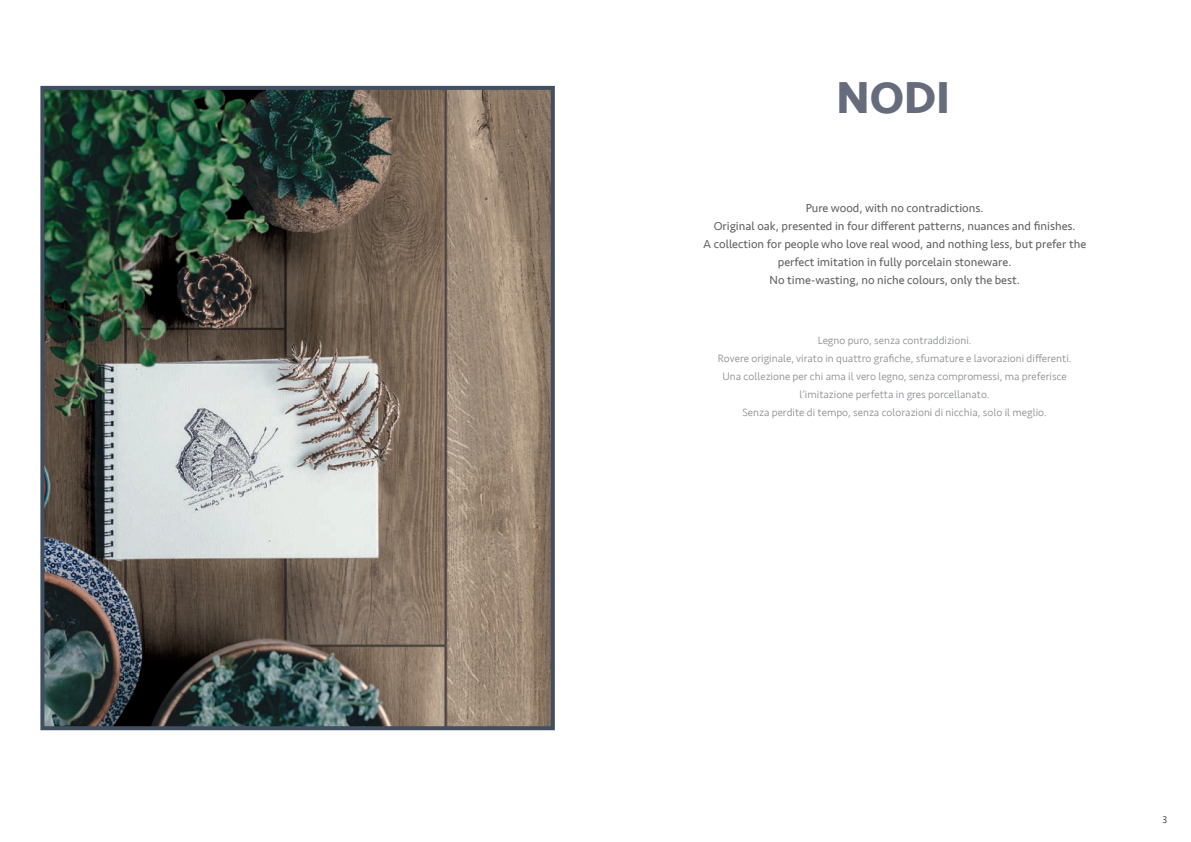
<style>
.page{position:relative;width:1191px;height:842px;background:#fff}
.page>*{position:absolute;margin:0;border:0;box-sizing:border-box;transform-origin:0 0}
.t1{font:700 46px "Seravek";color:#666c7c}
.t2{font:12px "Seravek";color:#636366}
.t3{font:300 11px "Seravek";color:#8a8c8f}
.t4{font:300 10px "Seravek";color:#231f20}
</style>
<div class="page">
<img style="left:45px;top:91px;width:505px;height:634px">
<div style="left:40px;top:86px;width:515px;height:644px;border:4px solid #414f60"></div>
<p class="t1" style="left:836px;top:61px;width:115px">NODI</p>
<p class="t2" style="left:805px;top:198px;width:179px">Pure wood, with no contradictions.</p>
<p class="t2" style="left:713px;top:216px;width:363px">Original oak, presented in four different patterns, nuances and finishes.</p>
<p class="t2" style="left:703px;top:234px;width:384px">A collection for people who love real wood, and nothing less, but prefer the</p>
<p class="t2" style="left:778px;top:252px;width:235px">perfect imitation in fully porcelain stoneware.</p>
<p class="t2" style="left:769px;top:270px;width:252px">No time-wasting, no niche colours, only the best.</p>
<p class="t3" style="left:817px;top:334px;width:155px">Legno puro, senza contraddizioni.</p>
<p class="t3" style="left:717px;top:352px;width:355px">Rovere originale, virato in quattro grafiche, sfumature e lavorazioni differenti.</p>
<p class="t3" style="left:722px;top:370px;width:346px">Una collezione per chi ama il vero legno, senza compromessi, ma preferisce</p>
<p class="t3" style="left:799px;top:388px;width:192px">l’imitazione perfetta in gres porcellanato.</p>
<p class="t3" style="left:742px;top:406px;width:306px">Senza perdite di tempo, senza colorazioni di nicchia, solo il meglio.</p>
<p class="t4" style="left:1162px;top:814px;width:6px">3</p>
</div>
